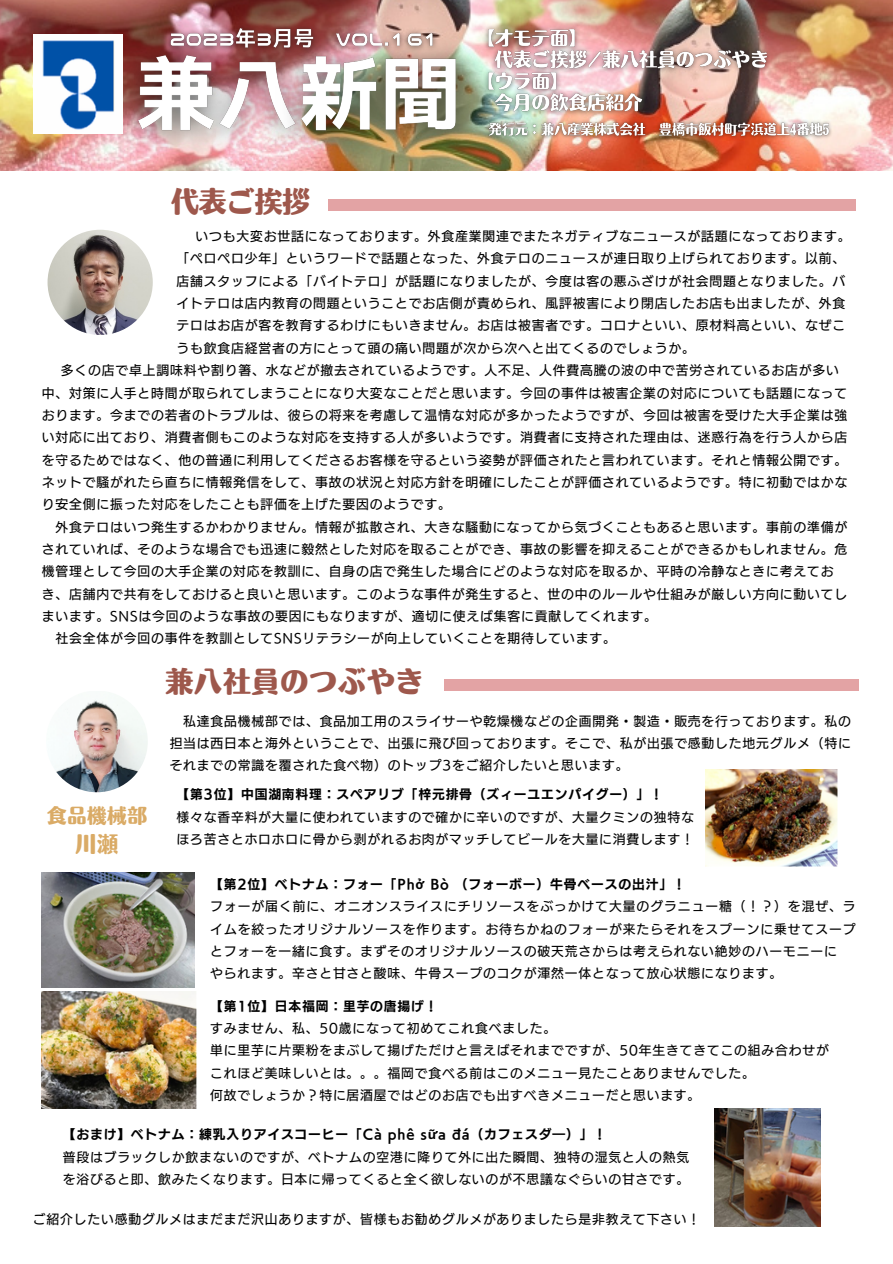
<style>
.page{position:relative;width:893px;height:1264px;background:#fff}
.page>*{position:absolute;margin:0;border:0;box-sizing:border-box;transform-origin:0 0}
.t1{font:27.9px "Motoya Ma Aporo Std W8";letter-spacing:.03em;color:#9e584c}
.t2{font:27.75px "Motoya Ma Aporo Std W8";color:#9e584c}
.t3{font:21px "Motoya Ma Aporo Std W8";color:#daab66}
.t4{font:19.5px "Motoya Ma Aporo Std W8";color:#daab66}
.t5{font:12.75px/22.4px "Canva UD Kakugo Large Pr 6 N M";letter-spacing:.07em;color:#000}
.t6{font:12.75px "Canva UD Kakugo Large Pr 6 N B";letter-spacing:.07em;color:#000}
.s1{font-family:"Canva UD Kakugo Large Pr 6 N M"}
.s2{font-family:"Noto Sans";font-weight:700}
</style>
<div class="page">
<div style="left:328px;top:199px;width:527px;height:12px;background:#e3a3a4"></div>
<img style="left:48px;top:230px;width:105px;height:105px;border-radius:50%">
<div style="left:444px;top:678px;width:415px;height:12px;background:#e3a3a4"></div>
<img style="left:46px;top:690px;width:102px;height:102px;border-radius:50%">
<img style="left:0;top:0;width:892px;height:170px">
<img style="left:100px;top:22px;width:396px;height:149px">
<img style="left:468px;top:20px;width:308px;height:101px">
<img style="left:161px;top:18px;width:288px;height:41px">
<img style="left:33px;top:35px;width:89px;height:99px">
<img style="left:705px;top:769px;width:132px;height:97px">
<img style="left:42px;top:872px;width:152px;height:115px">
<img style="left:41px;top:991px;width:155px;height:117px">
<img style="left:714px;top:1108px;width:106px;height:118px">
<img style="left:483px;top:116px;width:351px;height:26px">
<h2 class="t2" style="left:171px;top:188px;width:141px">代表ご挨拶</h2>
<p class="t5" style="left:176px;top:225px;width:675px;text-indent:19px">いつも大変お世話になっております。外食産業関連でまたネガティブなニュースが話題になっております。「ペロペロ少年」というワードで話題となった、外食テロのニュースが連日取り上げられております。以前、店舗スタッフによる「バイトテロ」が話題になりましたが、今度は客の悪ふざけが社会問題となりました。バイトテロは店内教育の問題ということでお店側が責められ、風評被害により閉店したお店も出ましたが、外食テロはお店が客を教育するわけにもいきません。お店は被害者です。コロナといい、原材料高といい、なぜこうも飲食店経営者の方にとって頭の痛い問題が次から次へと出てくるのでしょうか。</p>
<p class="t5" style="left:42px;top:359px;width:807px;text-indent:19px">多くの店で卓上調味料や割り箸、水などが撤去されているようです。人不足、人件費高騰の波の中で苦労されているお店が多い中、対策に人手と時間が取られてしまうことになり大変なことだと思います。今回の事件は被害企業の対応についても話題になっております。今までの若者のトラブルは、彼らの将来を考慮して温情な対応が多かったようですが、今回は被害を受けた大手企業は強い対応に出ており、消費者側もこのような対応を支持する人が多いようです。消費者に支持された理由は、迷惑行為を行う人から店を守るためではなく、他の普通に利用してくださるお客様を守るという姿勢が評価されたと言われています。それと情報公開です。ネットで騒がれたら直ちに情報発信をして、事故の状況と対応方針を明確にしたことが評価されているようです。特に初動ではかなり安全側に振った対応をしたことも評価を上げた要因のようです。</p>
<p class="t5" style="left:56px;top:515px;width:793px">外食テロはいつ発生するかわかりません。情報が拡散され、大きな騒動になってから気づくこともあると思います。事前の準備が</p>
<p class="t5" style="left:42px;top:538px;width:807px">されていれば、そのような場合でも迅速に毅然とした対応を取ることができ、事故の影響を抑えることができるかもしれません。危</p>
<p class="t5" style="left:42px;top:560px;width:793px">機管理として今回の大手企業の対応を教訓に、自身の店で発生した場合にどのような対応を取るか、平時の冷静なときに考えてお</p>
<p class="t5" style="left:42px;top:582px;width:807px">き、店舗内で共有をしておけると良いと思います。このような事件が発生すると、世の中のルールや仕組みが厳しい方向に動いてし</p>
<p class="t5" style="left:42px;top:605px;width:616px">まいます。SNSは今回のような事故の要因にもなりますが、適切に使えば集客に貢献してくれます。</p>
<p class="t5" style="left:56px;top:627px;width:562px">社会全体が今回の事件を教訓としてSNSリテラシーが向上していくことを期待しています。</p>
<h1 class="t1" style="left:165px;top:668px;width:259px">兼八社員のつぶやき</h1>
<p class="t5" style="left:170px;top:709px;width:682px;text-align:justify;text-indent:14px">私達食品機械部では、食品加工用のスライサーや乾燥機などの企画開発・製造・販売を行っております。私の担当は西日本と海外ということで、出張に飛び回っております。そこで、私が出張で感動した地元グルメ（特にそれまでの常識を覆された食べ物）のトップ3をご紹介したいと思います。</p>
<p class="t6" style="left:176px;top:788px;width:488px"><span class="s1">【</span>第3位】中国湖南料理：スペアリブ「梓元排骨（ズィーユエンパイグー）」！</p>
<p class="t5" style="left:176px;top:805px;width:519px">様々な香辛料が大量に使われていますので確かに辛いのですが、大量クミンの独特なほろ苦さとホロホロに骨から剥がれるお肉がマッチしてビールを大量に消費します！</p>
<p class="t6" style="left:210px;top:877px;width:477px">【第2位】ベトナム：フォー「Ph<span class="s2">ở</span> Bò （フォーボー）牛骨ベースの出汁」！</p>
<p class="t5" style="left:210px;top:895px;width:647px">フォーが届く前に、オニオンスライスにチリソースをぶっかけて大量のグラニュー糖（！？）を混ぜ、ライムを絞ったオリジナルソースを作ります。お待ちかねのフォーが来たらそれをスプーンに乗せてスープとフォーを一緒に食す。まずそのオリジナルソースの破天荒さからは考えられない絶妙のハーモニーに<br>やられます。辛さと甘さと酸味、牛骨スープのコクが渾然一体となって放心状態になります。</p>
<p class="t6" style="left:210px;top:999px;width:229px">【第1位】日本福岡：里芋の唐揚げ！</p>
<p class="t5" style="left:210px;top:1017px;width:620px">すみません、私、50歳になって初めてこれ食べました。<br>単に里芋に片栗粉をまぶして揚げただけと言えばそれまでですが、50年生きてきてこの組み合わせがこれほど美味しいとは。。。福岡で食べる前はこのメニュー見たことありませんでした。<br>何故でしょうか？特に居酒屋ではどのお店でも出すべきメニューだと思います。</p>
<p class="t6" style="left:63px;top:1128px;width:545px">【おまけ】ベトナム：練乳入りアイスコーヒー「Cà phê s<span class="s2">ữ</span>a đá（カフェスダ―）」！</p>
<p class="t5" style="left:63px;top:1145px;width:628px">普段はブラックしか飲まないのですが、ベトナムの空港に降りて外に出た瞬間、独特の湿気と人の熱気を浴びると即、飲みたくなります。日本に帰ってくると全く欲しないのが不思議なぐらいの甘さです。</p>
<p class="t5" style="left:33px;top:1207px;width:669px">ご紹介したい感動グルメはまだまだ沢山ありますが、皆様もお勧めグルメがありましたら是非教えて下さい！</p>
<h3 class="t4" style="left:47px;top:806px;width:101px">食品機械部</h3>
<h3 class="t3" style="left:76px;top:833px;width:44px">川瀬</h3>
</div>
